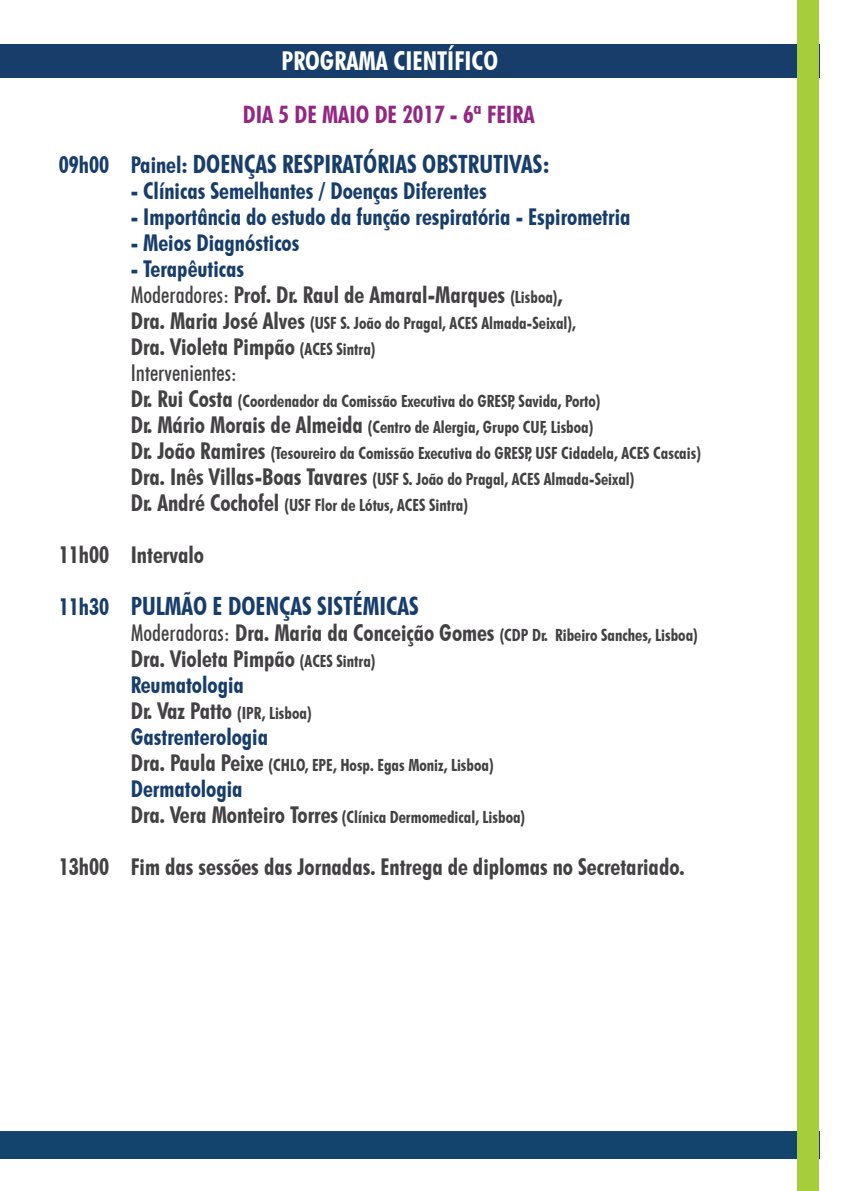
<style>
.page{position:relative;width:842px;height:1191px;background:#fff}
.page>*{position:absolute;margin:0;border:0;box-sizing:border-box;transform-origin:0 0}
.t1{font:700 condensed 26px "Futura BT";color:#fff}
.t2{font:700 condensed 25.2px "Futura BT";color:#173d6a}
.t3{font:700 condensed 24px "Futura BT";color:#932784}
.t4{font:700 condensed 23.2px/26px "Futura BT";color:#434143}
.t5{font:700 condensed 23.2px "Futura BT";color:#173d6a}
.t6{font:700 condensed 16.8px/26px "Futura BT";color:#434143}
.s1{font-size:23.2px}
.s2{color:#173d6a}
.s3{font-weight:500}
.s4{font-size:16.8px}
.s5{font-weight:500;font-size:23.2px}
</style>
<div class="page">
<div style="left:0;top:1130px;width:819px;height:28px;background:#12446e"></div>
<div style="left:0;top:44px;width:819px;height:34px;background:#173d6a"></div>
<div style="left:797px;top:0;width:22px;height:1191px;background:#a5ce39"></div>
<h1 class="t1" style="left:281px;top:45px;width:218px">PROGRAMA CIENTÍFICO</h1>
<h3 class="t3" style="left:243px;top:100px;width:293px">DIA 5 DE MAIO DE 2017 - 6ª FEIRA</h3>
<h2 class="t2" style="left:59px;top:148px;width:492px"><span class="s1">09h00 Painel:</span> DOENÇAS RESPIRATÓRIAS OBSTRUTIVAS:</h2>
<h3 class="t5" style="left:131px;top:176px;width:357px">- Clínicas Semelhantes / Doenças Diferentes</h3>
<h3 class="t5" style="left:131px;top:202px;width:501px">- Importância do estudo da função respiratória - Espirometria</h3>
<h3 class="t5" style="left:131px;top:228px;width:170px">- Meios Diagnósticos</h3>
<h3 class="t4" style="left:131px;top:255px;width:433px"><span class="s2">- Terapêuticas<br></span><span class="s3">Moderadores:</span> Prof. Dr. Raul de Amaral-Marques <span class="s4">(Lisboa)</span>,</h3>
<p class="t6" style="left:131px;top:310px;width:446px"><span class="s1">Dra. Maria José Alves</span> (USF S. João do Pragal, ACES Almada-Seixal),</p>
<h3 class="t4" style="left:131px;top:333px;width:246px">Dra. Violeta Pimpão <span class="s4">(ACES Sintra)<br></span><span class="s3">Intervenientes:</span></h3>
<p class="t6" style="left:131px;top:388px;width:572px"><span class="s1">Dr. Rui Costa</span> (Coordenador da Comissão Executiva do GRESP, Savida, Porto)<br><span class="s1">Dr. Mário Morais de Almeida</span> (Centro de Alergia, Grupo CUF, Lisboa)<br><span class="s1">Dr. João Ramires</span> (Tesoureiro da Comissão Executiva do GRESP, USF Cidadela, ACES Cascais)<br><span class="s1">Dra. Inês Villas-Boas Tavares</span> (USF S. João do Pragal, ACES Almada-Seixal)<br><span class="s1">Dr. André Cochofel</span> (USF Flor de Lótus, ACES Sintra)</p>
<h3 class="t4" style="left:59px;top:541px;width:147px">11h00 Intervalo</h3>
<h2 class="t2" style="left:59px;top:590px;width:361px"><span class="s1">11h30</span> PULMÃO E DOENÇAS SISTÉMICAS</h2>
<p class="t6" style="left:131px;top:622px;width:568px"><span class="s5">Moderadoras:</span> <span class="s1">Dra. Maria da Conceição Gomes</span> (CDP Dr. Ribeiro Sanches, Lisboa)</p>
<h3 class="t4" style="left:131px;top:645px;width:246px">Dra. Violeta Pimpão <span class="s4">(ACES Sintra)<br></span><span class="s2">Reumatologia</span></h3>
<p class="t6" style="left:131px;top:700px;width:182px"><span class="s1">Dr. Vaz Patto</span> (IPR, Lisboa)</p>
<h3 class="t5" style="left:131px;top:722px;width:139px">Gastrenterologia</h3>
<p class="t6" style="left:131px;top:752px;width:364px"><span class="s1">Dra. Paula Peixe</span> (CHLO, EPE, Hosp. Egas Moniz, Lisboa)</p>
<h3 class="t5" style="left:131px;top:774px;width:113px">Dermatologia</h3>
<p class="t6" style="left:131px;top:804px;width:396px"><span class="s1">Dra. Vera Monteiro Torres</span> (Clínica Dermomedical, Lisboa)</p>
<h3 class="t4" style="left:59px;top:853px;width:627px">13h00 Fim das sessões das Jornadas. Entrega de diplomas no Secretariado.</h3>
</div>
